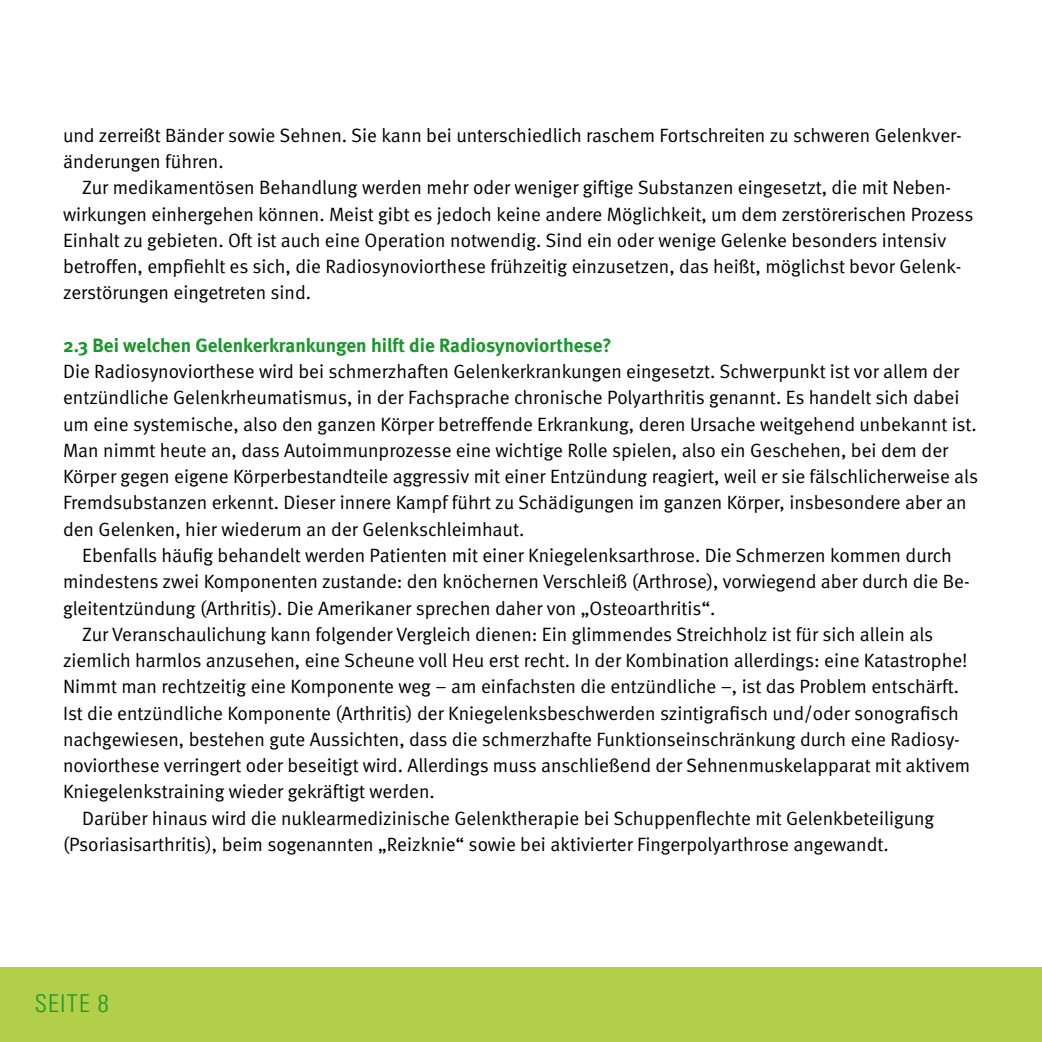
<style>
.page{position:relative;width:1042px;height:1042px;background:#fff}
.page>*{position:absolute;margin:0;border:0;box-sizing:border-box;transform-origin:0 0}
.t1{font:300 condensed 24.5px "Univers";letter-spacing:.05em;color:#1a962b}
.t2{font:19.25px/26.2px "Meta Normal";color:#000}
.t3{font:700 19.25px "Meta";color:#1a962b}
</style>
<div class="page">
<div style="left:0;top:967px;width:1042px;height:75px;background:#b1cf49"></div>
<p class="t2" style="left:63px;top:122px;width:900px">und zerreißt Bänder sowie Sehnen. Sie kann bei unterschiedlich raschem Fortschreiten zu schweren Gelenkver&shy;änderungen führen.</p>
<p class="t2" style="left:63px;top:174px;width:912px;text-indent:19px">Zur medikamentösen Behandlung werden mehr oder weniger giftige Substanzen eingesetzt, die mit Neben&shy;wirkungen einhergehen können. Meist gibt es jedoch keine andere Möglichkeit, um dem zerstörerischen Prozess Einhalt zu gebieten. Oft ist auch eine Operation notwendig. Sind ein oder wenige Gelenke besonders intensiv betroffen, empfiehlt es sich, die Radiosynoviorthese frühzeitig einzusetzen, das heißt, möglichst bevor Gelenk&shy;zerstörungen eingetreten sind.</p>
<p class="t3" style="left:63px;top:334px;width:550px">2.3 Bei welchen Gelenkerkrankungen hilft die Radiosynoviorthese?</p>
<p class="t2" style="left:63px;top:358px;width:917px">Die Radiosynoviorthese wird bei schmerzhaften Gelenkerkrankungen eingesetzt. Schwerpunkt ist vor allem der entzündliche Gelenkrheumatismus, in der Fachsprache chronische Polyarthritis genannt. Es handelt sich dabei um eine systemische, also den ganzen Körper betreffende Erkrankung, deren Ursache weitgehend unbekannt ist.<br>Man nimmt heute an, dass Autoimmunprozesse eine wichtige Rolle spielen, also ein Geschehen, bei dem der Körper gegen eigene Körperbestandteile aggressiv mit einer Entzündung reagiert, weil er sie fälschlicherweise als Fremdsubstanzen erkennt. Dieser innere Kampf führt zu Schädigungen im ganzen Körper, insbesondere aber an den Gelenken, hier wiederum an der Gelenkschleimhaut.</p>
<p class="t2" style="left:82px;top:542px;width:871px">Ebenfalls häufig behandelt werden Patienten mit einer Kniegelenksarthrose. Die Schmerzen kommen durch</p>
<p class="t2" style="left:63px;top:568px;width:908px">mindestens zwei Komponenten zustande: den knöchernen Verschleiß (Arthrose), vorwiegend aber durch die Be-</p>
<p class="t2" style="left:63px;top:594px;width:654px">gleitentzündung (Arthritis). Die Amerikaner sprechen daher von „Osteoarthritis“.</p>
<p class="t2" style="left:82px;top:621px;width:853px">Zur Veranschaulichung kann folgender Vergleich dienen: Ein glimmendes Streichholz ist für sich allein als</p>
<p class="t2" style="left:63px;top:647px;width:906px">ziemlich harmlos anzusehen, eine Scheune voll Heu erst recht. In der Kombination allerdings: eine Katastrophe!</p>
<p class="t2" style="left:63px;top:673px;width:897px">Nimmt man rechtzeitig eine Komponente weg – am einfachsten die entzündliche –, ist das Problem entschärft.</p>
<p class="t2" style="left:63px;top:699px;width:897px">Ist die entzündliche Komponente (Arthritis) der Kniegelenksbeschwerden szintigrafisch und/oder sonografisch</p>
<p class="t2" style="left:63px;top:726px;width:898px">nachgewiesen, bestehen gute Aussichten, dass die schmerzhafte Funktionseinschränkung durch eine Radiosy-</p>
<p class="t2" style="left:63px;top:752px;width:909px">noviorthese verringert oder beseitigt wird. Allerdings muss anschließend der Sehnenmuskelapparat mit aktivem</p>
<p class="t2" style="left:63px;top:778px;width:373px">Kniegelenkstraining wieder gekräftigt werden.</p>
<p class="t2" style="left:82px;top:804px;width:853px">Darüber hinaus wird die nuklearmedizinische Gelenktherapie bei Schuppenflechte mit Gelenkbeteiligung</p>
<p class="t2" style="left:63px;top:831px;width:827px">(Psoriasisarthritis), beim sogenannten „Reizknie“ sowie bei aktivierter Fingerpolyarthrose angewandt.</p>
<p class="t1" style="left:35px;top:988px;width:75px">SEITE 8</p>
</div>
